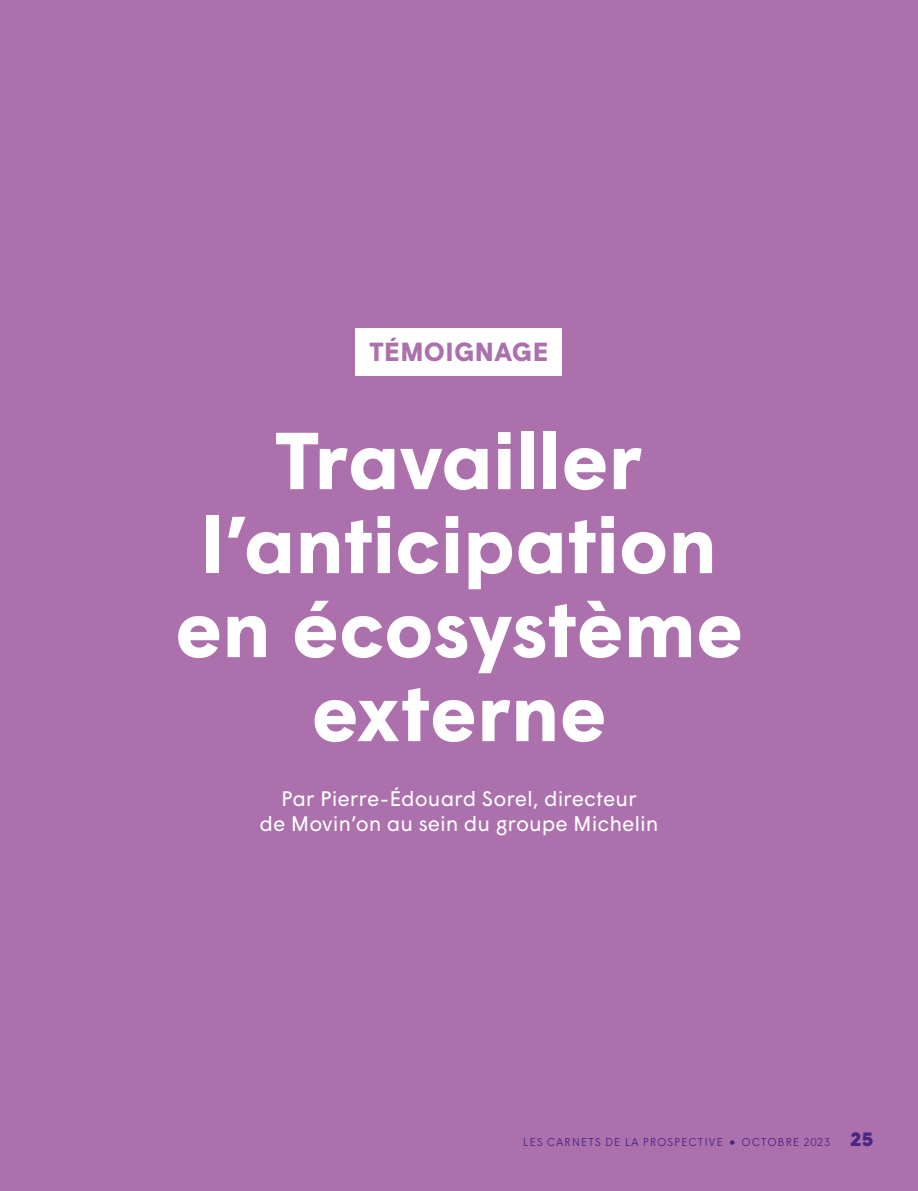
<style>
.page{position:relative;width:918px;height:1191px;background:#ac70ad}
.page>*{position:absolute;margin:0;border:0;box-sizing:border-box;transform-origin:0 0}
.t1{font:700 80.5px/84px "Wigrum";letter-spacing:-.005em;color:#fff;text-align:center}
.t2{font:700 26.07px "Wigrum";letter-spacing:.015em;color:#ac70ad}
.t3{font:21px/25.2px "Wigrum";color:#fff;text-align:center}
.t4{font:300 11.38px "Wigrum";letter-spacing:.06em;color:#482683}
.s1{font-weight:900;font-size:19.25px}
</style>
<div class="page">
<div style="left:355px;top:328px;width:207px;height:47px;background:#fff"></div>
<svg style="left:730px;top:1140px;width:4px;height:4px"></svg>
<p class="t2" style="left:369px;top:332px;width:180px">TÉMOIGNAGE</p>
<h1 class="t1" style="left:175px;top:413px;width:570px">Travailler l’anticipation en écosystème externe</h1>
<p class="t3" style="left:259px;top:784px;width:400px">Par Pierre-Édouard Sorel, directeur<br>de Movin’on au sein du groupe Michelin</p>
<p class="t4" style="left:523px;top:1133px;width:202px">LES CARNETS DE LA PROSPECTIVE</p>
<p class="t4" style="left:741px;top:1133px;width:133px">OCTOBRE 2023 <span class="s1">25</span></p>
</div>
